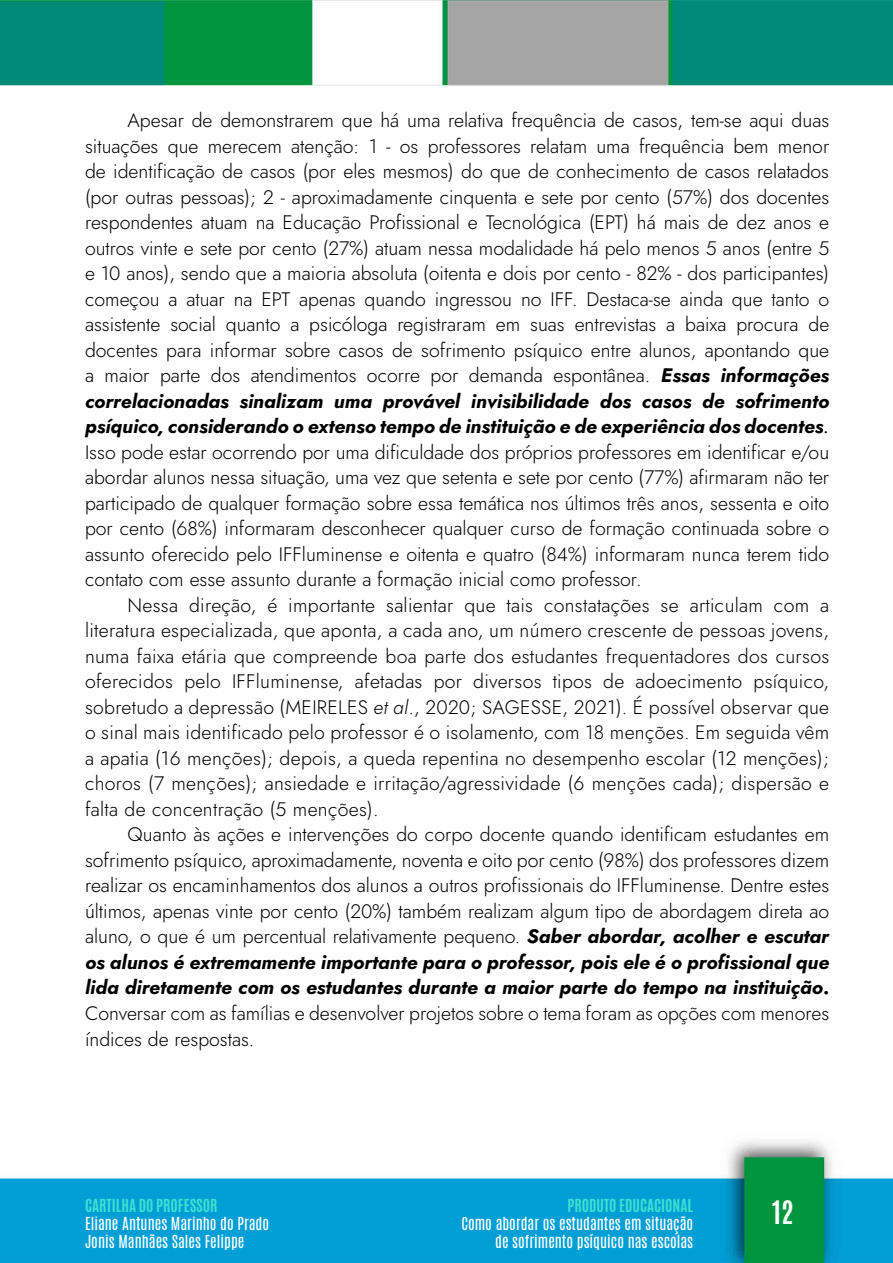
<style>
.page{position:relative;width:893px;height:1263px;background:#fff}
.page>*{position:absolute;margin:0;border:0;box-sizing:border-box;transform-origin:0 0}
.t1{font:700 27px "Antonio";color:#fff}
.t2{font:300 19.5px/25.5px "Jost";color:#000;text-align:justify}
.t3{font:15px/18px "Antonio";color:#fff;text-align:right}
.t4{font:700 15px "Antonio";color:#40e0d0}
.s1{font-weight:700;font-style:italic}
.s2{font-weight:400;font-style:italic}
.s3{font-style:italic}
.s4{font-weight:700}
</style>
<div class="page">
<img style="left:0;top:0;width:893px;height:1263px">
<p class="t2" style="left:85px;top:108px;width:746px;text-indent:43px">Apesar de demonstrarem que há uma relativa frequência de casos, tem-se aqui duas situações que merecem atenção: 1 - os professores relatam uma frequência bem menor de identificação de casos (por eles mesmos) do que de conhecimento de casos relatados (por outras pessoas); 2 - aproximadamente cinquenta e sete por cento (57%) dos docentes respondentes atuam na Educação Profissional e Tecnológica (EPT) há mais de dez anos e outros vinte e sete por cento (27%) atuam nessa modalidade há pelo menos 5 anos (entre 5 e 10 anos), sendo que a maioria absoluta (oitenta e dois por cento - 82% - dos participantes) começou a atuar na EPT apenas quando ingressou no IFF. Destaca-se ainda que tanto o assistente social quanto a psicóloga registraram em suas entrevistas a baixa procura de docentes para informar sobre casos de sofrimento psíquico entre alunos, apontando que a maior parte dos atendimentos ocorre por demanda espontânea. <span class="s1">Essas informações correlacionadas sinalizam uma provável invisibilidade dos casos de sofrimento psíquico, considerando o extenso tempo de instituição e de experiência dos docentes</span><span class="s2">.<br></span>Isso pode estar ocorrendo por uma dificuldade dos próprios professores em identificar e/ou abordar alunos nessa situação, uma vez que setenta e sete por cento (77%) afirmaram não ter participado de qualquer formação sobre essa temática nos últimos três anos, sessenta e oito por cento (68%) informaram desconhecer qualquer curso de formação continuada sobre o assunto oferecido pelo IFFluminense e oitenta e quatro (84%) informaram nunca terem tido contato com esse assunto durante a formação inicial como professor.</p>
<p class="t2" style="left:85px;top:592px;width:746px;text-indent:43px">Nessa direção, é importante salientar que tais constatações se articulam com a literatura especializada, que aponta, a cada ano, um número crescente de pessoas jovens, numa faixa etária que compreende boa parte dos estudantes frequentadores dos cursos oferecidos pelo IFFluminense, afetadas por diversos tipos de adoecimento psíquico, sobretudo a depressão (MEIRELES <span class="s3">et al</span>., 2020; SAGESSE, 2021). É possível observar que o sinal mais identificado pelo professor é o isolamento, com 18 menções. Em seguida vêm a apatia (16 menções); depois, a queda repentina no desempenho escolar (12 menções); choros (7 menções); ansiedade e irritação/agressividade (6 menções cada); dispersão e falta de concentração (5 menções).</p>
<p class="t2" style="left:85px;top:822px;width:746px;text-indent:43px">Quanto às ações e intervenções do corpo docente quando identificam estudantes em sofrimento psíquico, aproximadamente, noventa e oito por cento (98%) dos professores dizem realizar os encaminhamentos dos alunos a outros profissionais do IFFluminense. Dentre estes últimos, apenas vinte por cento (20%) também realizam algum tipo de abordagem direta ao aluno, o que é um percentual relativamente pequeno. <span class="s1">Saber abordar, acolher e escutar os alunos é extremamente importante para o professor, pois ele é o profissional que lida diretamente com os estudantes durante a maior parte do tempo na instituição</span><span class="s4">.<br></span>Conversar com as famílias e desenvolver projetos sobre o tema foram as opções com menores índices de respostas.</p>
<p class="t4" style="left:85px;top:1194px;width:134px">CARTILHA DO PROFESSOR</p>
<p class="t3" style="left:85px;top:1215px;width:186px;text-align:left">Eliane Antunes Marinho do Prado<br>Jonis Manhães Sales Felippe</p>
<p class="t4" style="left:568px;top:1194px;width:127px">PRODUTO EDUCACIONAL</p>
<p class="t3" style="left:461px;top:1215px;width:233px">Como abordar os estudantes em situação de sofrimento psíquico nas escolas</p>
<h1 class="t1" style="left:772px;top:1192px;width:23px">12</h1>
</div>
